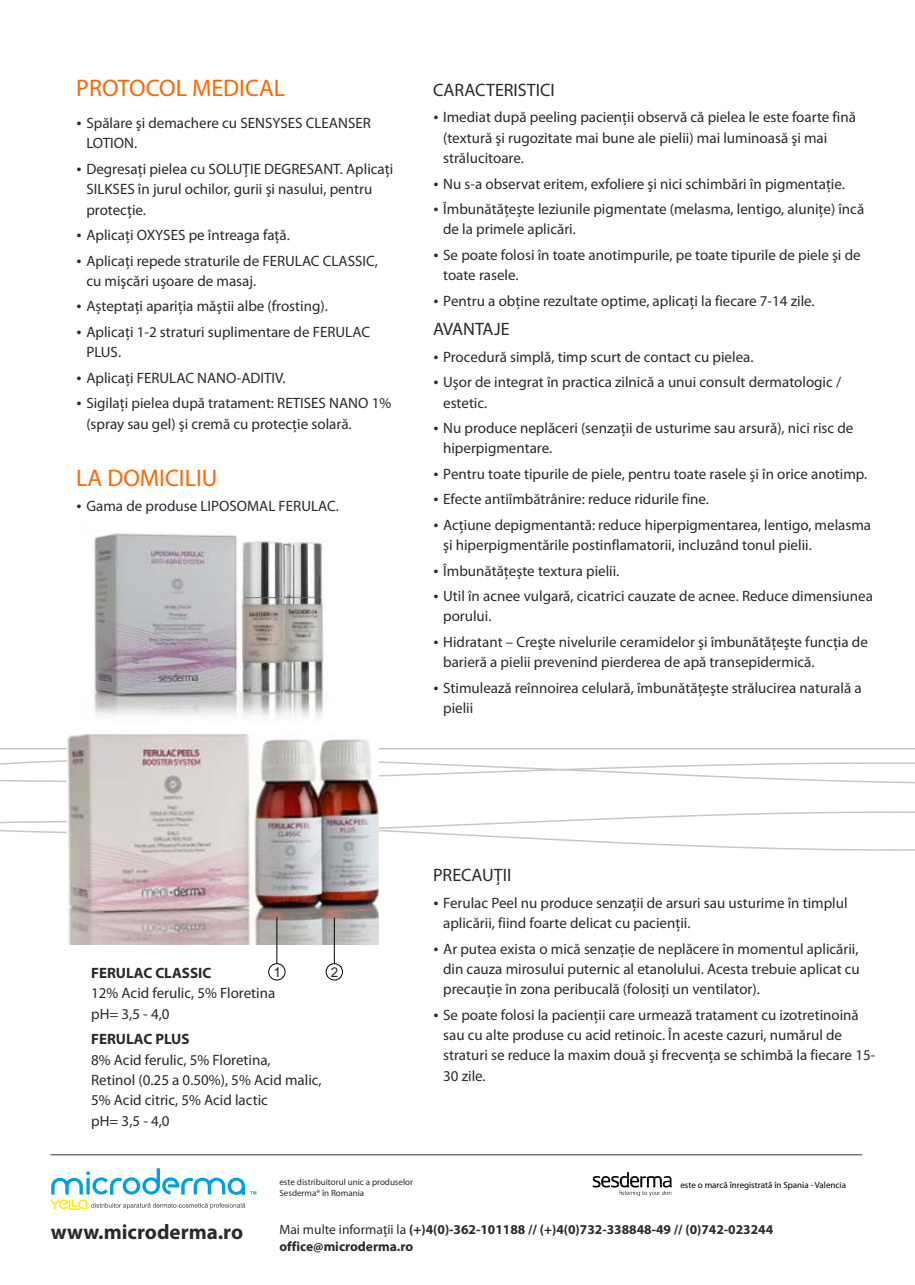
<style>
.page{position:relative;width:915px;height:1285px;background:#fff}
.page>*{position:absolute;margin:0;border:0;box-sizing:border-box;transform-origin:0 0}
.t1{font:24px "Myriad Pro";color:#f60}
.t2{font:700 21px "Myriad Pro";color:#2b2929}
.t3{font:18px "Myriad Pro";color:#2b2929}
.t4{font:15px/25.5px "Myriad Pro";color:#2b2929}
.t5{font:700 15px "Myriad Pro";color:#2b2929}
.t6{font:700 13.5px/16.2px "Myriad Pro";color:#2b2929}
.t7{font:13.5px "Arial";color:#2b2929}
.t8{font:9px/10.6px "Myriad Pro";color:#2b2929}
.t9{font:9px "Myriad Pro";color:#000}
.s1{font-weight:400}
</style>
<div class="page">
<svg style="left:0;top:748px;width:914px;height:36px"></svg>
<svg style="left:0;top:809px;width:914px;height:43px"></svg>
<img style="left:93px;top:533px;width:233px;height:185px">
<img style="left:67px;top:734px;width:311px;height:210px">
<div style="left:268px;top:963px;width:17px;height:17px;background:#fff;border:1px solid #000;border-radius:50%"></div>
<hr style="left:276px;top:917px;width:1px;height:46px;background:#000">
<div style="left:326px;top:963px;width:16px;height:17px;background:#fff;border:1px solid #000;border-radius:50%"></div>
<hr style="left:334px;top:917px;width:1px;height:46px;background:#000">
<hr style="left:50px;top:1154px;width:811px;height:1px;background:#333">
<svg style="left:51px;top:1168px;width:205px;height:41px"></svg>
<svg style="left:592px;top:1172px;width:79px;height:23px"></svg>
<h1 class="t1" style="left:76px;top:78px;width:210px">PROTOCOL MEDICAL</h1>
<p class="t4" style="left:86px;top:114px;width:286px;line-height:20.4px">Spălare şi demachere cu SENSYSES CLEANSER<br>LOTION.</p>
<p class="t4" style="left:86px;top:160px;width:308px;line-height:20.4px">Degresați pielea cu SOLUȚIE DEGRESANT. Aplicaţi<br>SILKSES în jurul ochilor, gurii şi nasului, pentru protecţie.</p>
<p class="t4" style="left:86px;top:223px;width:293px">Aplicaţi OXYSES pe întreaga faţă.<br>Aplicaţi repede straturile de FERULAC CLASSIC,</p>
<p class="t4" style="left:86px;top:269px;width:285px">cu mişcări uşoare de masaj.<br>Așteptați apariția măştii albe (frosting).<br>Aplicaţi 1-2 straturi suplimentare de FERULAC</p>
<p class="t4" style="left:86px;top:340px;width:306px">PLUS.<br>Aplicaţi FERULAC NANO-ADITIV.<br>Sigilaţi pielea după tratament: RETISES NANO 1%</p>
<p class="t4" style="left:86px;top:412px;width:267px">(spray sau gel) şi cremă cu protecţie solară.</p>
<h1 class="t1" style="left:76px;top:468px;width:142px">LA DOMICILIU</h1>
<p class="t4" style="left:86px;top:494px;width:254px">Gama de produse LIPOSOMAL FERULAC.</p>
<p class="t3" style="left:433px;top:82px;width:123px">CARACTERISTICI</p>
<p class="t4" style="left:443px;top:108px;width:414px;line-height:20.4px">Imediat după peeling pacienţii observă că pielea le este foarte fină (textură şi rugozitate mai bune ale pielii) mai luminoasă şi mai strălucitoare.</p>
<p class="t4" style="left:443px;top:172px;width:422px">Nu s-a observat eritem, exfoliere şi nici schimbări în pigmentaţie.<br>Îmbunătăţeşte leziunile pigmentate (melasma, lentigo, aluniţe) încă</p>
<p class="t4" style="left:443px;top:218px;width:419px">de la primele aplicări.<br>Se poate folosi în toate anotimpurile, pe toate tipurile de piele şi de</p>
<p class="t4" style="left:443px;top:264px;width:373px">toate rasele.<br>Pentru a obţine rezultate optime, aplicaţi la fiecare 7-14 zile.</p>
<p class="t3" style="left:433px;top:321px;width:78px">AVANTAJE</p>
<p class="t4" style="left:443px;top:345px;width:399px">Procedură simplă, timp scurt de contact cu pielea.<br>Uşor de integrat în practica zilnică a unui consult dermatologic /</p>
<p class="t4" style="left:443px;top:391px;width:411px">estetic.<br>Nu produce neplăceri (senzaţii de usturime sau arsură), nici risc de</p>
<p class="t4" style="left:443px;top:437px;width:429px">hiperpigmentare.<br>Pentru toate tipurile de piele, pentru toate rasele şi în orice anotimp.<br>Efecte antiîmbătrânire: reduce ridurile fine.<br>Acţiune depigmentantă: reduce hiperpigmentarea, lentigo, melasma</p>
<p class="t4" style="left:443px;top:533px;width:431px">şi hiperpigmentările postinflamatorii, incluzând tonul pielii.<br>Îmbunătăţeşte textura pielii.<br>Util în acnee vulgară, cicatrici cauzate de acnee. Reduce dimensiunea</p>
<p class="t4" style="left:443px;top:605px;width:426px">porului.<br>Hidratant – Creşte nivelurile ceramidelor şi îmbunătăţeşte funcţia de</p>
<p class="t4" style="left:443px;top:650px;width:420px">barieră a pielii prevenind pierderea de apă transepidermică.<br>Stimulează reînnoirea celulară, îmbunătăţeşte strălucirea naturală a</p>
<p class="t4" style="left:443px;top:696px;width:32px">pielii</p>
<p class="t7" style="left:273px;top:967px;width:9px">1</p>
<p class="t5" style="left:91px;top:966px;width:122px">FERULAC CLASSIC</p>
<p class="t4" style="left:91px;top:984px;width:185px;line-height:20.4px">12% Acid ferulic, 5% Floretina pH= 3,5 - 4,0</p>
<p class="t5" style="left:91px;top:1032px;width:100px">FERULAC PLUS</p>
<p class="t4" style="left:91px;top:1050px;width:232px;line-height:20.4px">8% Acid ferulic, 5% Floretina,<br>Retinol (0.25 a 0.50%), 5% Acid malic,<br>5% Acid citric, 5% Acid lactic<br>pH= 3,5 - 4,0</p>
<p class="t7" style="left:331px;top:967px;width:9px">2</p>
<p class="t8" style="left:279px;top:1176px;width:135px">este distribuitorul unic a produselor<br>Sesderma® în Romania</p>
<p class="t3" style="left:433px;top:867px;width:80px">PRECAUŢII</p>
<p class="t4" style="left:443px;top:893px;width:406px;line-height:20.4px">Ferulac Peel nu produce senzaţii de arsuri sau usturime în timplul aplicării, fiind foarte delicat cu pacienţii.</p>
<p class="t4" style="left:443px;top:939px;width:418px;line-height:20.4px;text-align:justify">Ar putea exista o mică senzaţie de neplăcere în momentul aplicării, din cauza mirosului puternic al etanolului. Acesta trebuie aplicat cu precauţie în zona peribucală (folosiţi un ventilator).</p>
<p class="t4" style="left:443px;top:1005px;width:433px;line-height:20.4px">Se poate folosi la pacienţii care urmează tratament cu izotretinoină sau cu alte produse cu acid retinoic. În aceste cazuri, numărul de straturi se reduce la maxim două şi frecvenţa se schimbă la fiecare 15- 30 zile.</p>
<p class="t9" style="left:680px;top:1180px;width:167px">este o marcă înregistrată în Spania - Valencia</p>
<h2 class="t2" style="left:51px;top:1223px;width:194px">www.microderma.ro</h2>
<p class="t6" style="left:279px;top:1222px;width:495px"><span class="s1">Mai multe informaţii la</span> (+)4(0)-362-101188 // (+)4(0)732-338848-49 // (0)742-023244 office@microderma.ro</p>
</div>
